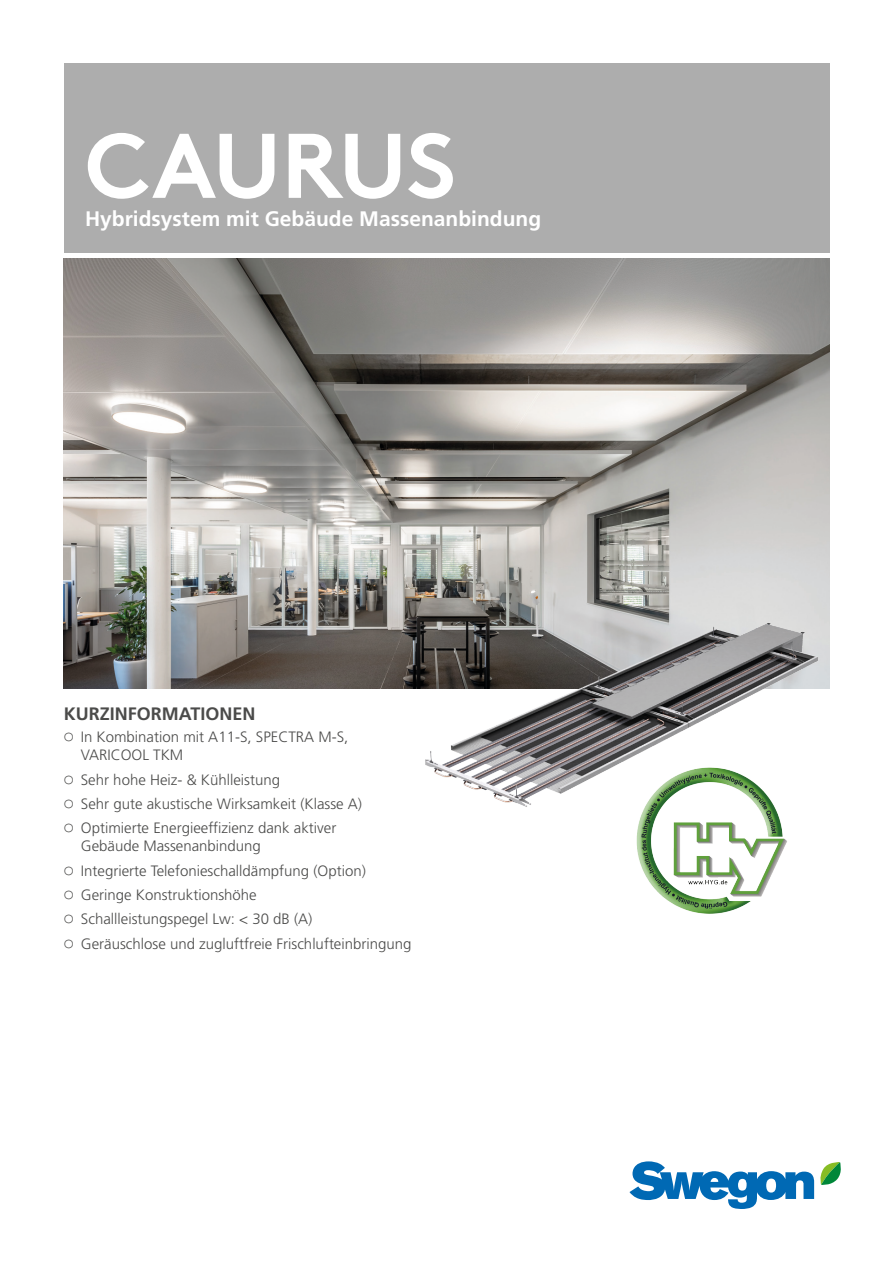
<style>
.page{position:relative;width:893px;height:1263px;background:#fff}
.page>*{position:absolute;margin:0;border:0;box-sizing:border-box;transform-origin:0 0}
.t1{font:700 91.5px "Swegon Brown";color:#fff}
.t2{font:700 21px "Frutiger LT Pro";color:#fff}
.t3{font:700 18px "Frutiger LT Pro";color:#4b4b4a}
.t4{font:300 15px/18px "Frutiger LT Pro";color:#4b4b4a}
.s1{font-family:"Nimbus Rom D";font-weight:400}
</style>
<div class="page">
<div style="left:64px;top:64px;width:765px;height:189px;background:#adadad"></div>
<img style="left:64px;top:259px;width:765px;height:430px">
<svg style="left:629px;top:1161px;width:212px;height:48px"></svg>
<img style="left:387px;top:579px;width:442px;height:228px">
<img style="left:629px;top:761px;width:165px;height:153px">
<h1 class="t1" style="left:85px;top:92px;width:373px">CAURUS</h1>
<h2 class="t2" style="left:85px;top:206px;width:458px">Hybridsystem mit Gebäude Massenanbindung</h2>
<p class="t3" style="left:64px;top:703px;width:193px">KURZINFORMATIONEN</p>
<p class="t4" style="left:81px;top:728px;width:269px;text-indent:-17px"><span class="s1">○</span> In Kombination mit A11-S, SPECTRA M-S,<br>VARICOOL TKM</p>
<p class="t4" style="left:64px;top:770px;width:218px"><span class="s1">○</span> Sehr hohe Heiz- &amp; Kühlleistung</p>
<p class="t4" style="left:64px;top:795px;width:300px"><span class="s1">○</span> Sehr gute akustische Wirksamkeit (Klasse A)</p>
<p class="t4" style="left:81px;top:819px;width:257px;text-indent:-17px"><span class="s1">○</span> Optimierte Energieeffizienz dank aktiver<br>Gebäude Massenanbindung</p>
<p class="t4" style="left:64px;top:861px;width:304px"><span class="s1">○</span> Integrierte Telefonieschalldämpfung (Option)</p>
<p class="t4" style="left:64px;top:886px;width:194px"><span class="s1">○</span> Geringe Konstruktionshöhe</p>
<p class="t4" style="left:64px;top:910px;width:250px"><span class="s1">○</span> Schallleistungspegel Lw: &lt; 30 dB (A)</p>
<p class="t4" style="left:64px;top:935px;width:349px"><span class="s1">○</span> Geräuschlose und zugluftfreie Frischlufteinbringung</p>
</div>
